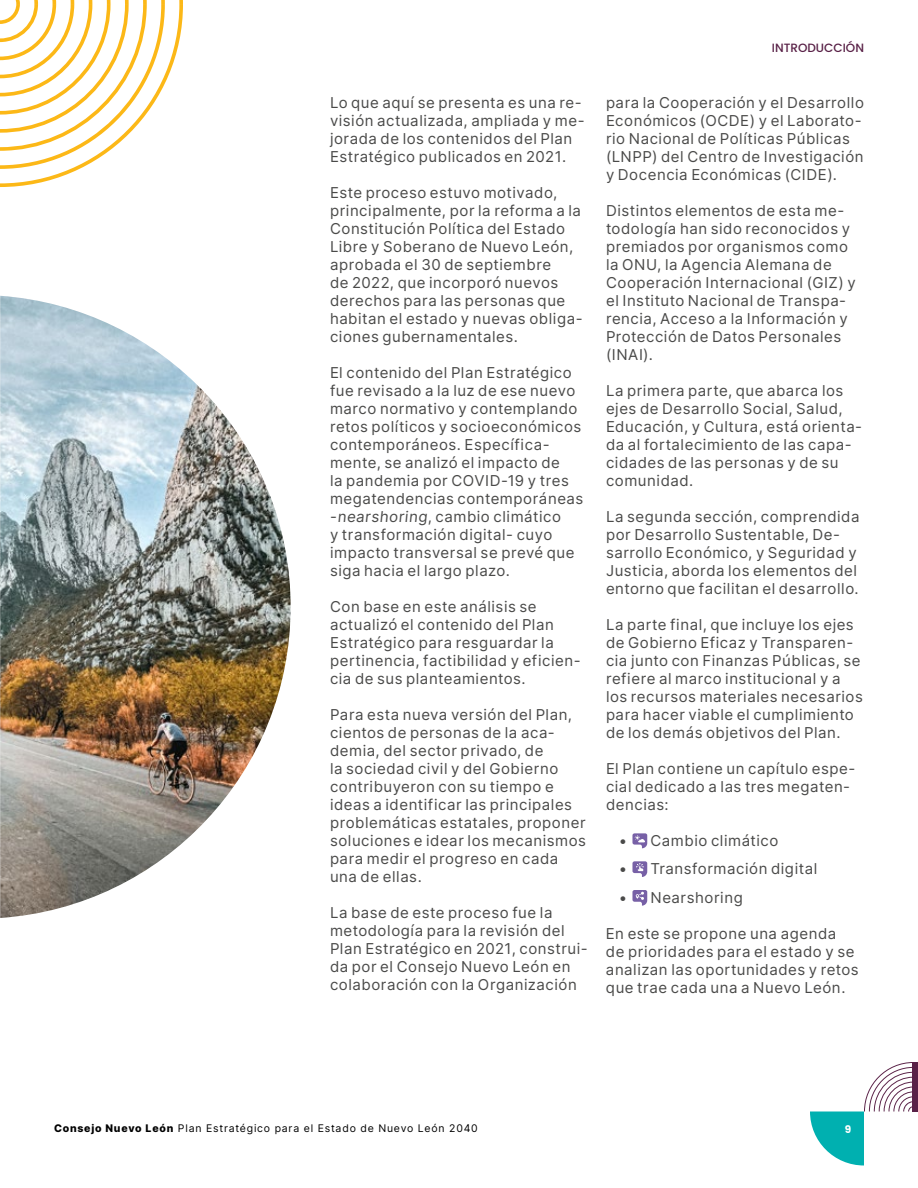
<style>
.page{position:relative;width:918px;height:1188px;background:#fff}
.page>*{position:absolute;margin:0;border:0;box-sizing:border-box;transform-origin:0 0}
.t1{font:15px/18px "Inter";letter-spacing:.035em;color:#4a4a49}
.t2{font:500 12px "Poppins";color:#592147}
.t3{font:10.5px "Inter";letter-spacing:.075em;color:#000}
.t4{font:700 10.5px "Poppins";color:#fff}
.s1{font-weight:800}
</style>
<div class="page">
<svg style="left:810px;top:1062px;width:102px;height:104px"></svg>
<div style="left:912px;top:1062px;width:6px;height:50px;background:#592147"></div>
<img style="left:0;top:296px;width:291px;height:622px">
<svg style="left:0;top:0;width:183px;height:187px"></svg>
<svg style="left:632px;top:833px;width:15px;height:15px"></svg>
<svg style="left:632px;top:890px;width:15px;height:16px"></svg>
<svg style="left:632px;top:861px;width:15px;height:16px"></svg>
<p class="t1" style="left:330px;top:93px;width:256px">Lo que aquí se presenta es una re&shy;visión actualizada, ampliada y me&shy;jorada de los contenidos del Plan Estratégico publicados en 2021.</p>
<p class="t1" style="left:330px;top:183px;width:254px">Este proceso estuvo motivado, principalmente, por la reforma a la<br>Constitución Política del Estado<br>Libre y Soberano de Nuevo León, aprobada el 30 de septiembre<br>de 2022, que incorporó nuevos derechos para las personas que habitan el estado y nuevas obliga&shy;ciones gubernamentales.</p>
<p class="t1" style="left:330px;top:363px;width:255px">El contenido del Plan Estratégico fue revisado a la luz de ese nuevo marco normativo y contemplando retos políticos y socioeconómicos contemporáneos. Específica&shy;mente, se analizó el impacto de<br>la pandemia por COVID-19 y tres megatendencias contemporáneas -nearshoring, cambio climático<br>y transformación digital- cuyo impacto transversal se prevé que siga hacia el largo plazo.</p>
<p class="t1" style="left:330px;top:597px;width:252px">Con base en este análisis se actualizó el contenido del Plan<br>Estratégico para resguardar la pertinencia, factibilidad y eficien&shy;cia de sus planteamientos.</p>
<p class="t1" style="left:330px;top:705px;width:257px">Para esta nueva versión del Plan, cientos de personas de la aca&shy;demia, del sector privado, de<br>la sociedad civil y del Gobierno contribuyeron con su tiempo e ideas a identificar las principales problemáticas estatales, proponer soluciones e idear los mecanismos para medir el progreso en cada una de ellas.</p>
<p class="t1" style="left:330px;top:903px;width:259px">La base de este proceso fue la metodología para la revisión del<br>Plan Estratégico en 2021, construi&shy;da por el Consejo Nuevo León en colaboración con la Organización</p>
<p class="t2" style="left:772px;top:40px;width:94px">INTRODUCCIÓN</p>
<p class="t1" style="left:606px;top:93px;width:259px">para la Cooperación y el Desarrollo Económicos (OCDE) y el Laborato&shy;rio Nacional de Políticas Públicas (LNPP) del Centro de Investigación y Docencia Económicas (CIDE).</p>
<p class="t1" style="left:606px;top:201px;width:251px">Distintos elementos de esta me&shy;todología han sido reconocidos y premiados por organismos como la ONU, la Agencia Alemana de<br>Cooperación Internacional (GIZ) y el Instituto Nacional de Transpa&shy;rencia, Acceso a la Información y<br>Protección de Datos Personales (INAI).</p>
<p class="t1" style="left:606px;top:381px;width:258px">La primera parte, que abarca los ejes de Desarrollo Social, Salud,<br>Educación, y Cultura, está orienta&shy;da al fortalecimiento de las capa&shy;cidades de las personas y de su comunidad.</p>
<p class="t1" style="left:606px;top:507px;width:255px">La segunda sección, comprendida por Desarrollo Sustentable, De&shy;sarrollo Económico, y Seguridad y Justicia, aborda los elementos del entorno que facilitan el desarrollo.</p>
<p class="t1" style="left:606px;top:615px;width:258px">La parte final, que incluye los ejes de Gobierno Eficaz y Transparen&shy;cia junto con Finanzas Públicas, se refiere al marco institucional y a los recursos materiales necesarios para hacer viable el cumplimiento de los demás objetivos del Plan.</p>
<p class="t1" style="left:606px;top:759px;width:251px">El Plan contiene un capítulo espe&shy;cial dedicado a las tres megaten&shy;dencias:</p>
<p class="t1" style="left:619px;top:831px;width:161px">• Cambio climático</p>
<p class="t1" style="left:619px;top:859px;width:200px">• Transformación digital</p>
<p class="t1" style="left:619px;top:888px;width:126px">• Nearshoring</p>
<p class="t1" style="left:606px;top:924px;width:254px">En este se propone una agenda<br>de prioridades para el estado y se analizan las oportunidades y retos que trae cada una a Nuevo León.</p>
<p class="t3" style="left:54px;top:1121px;width:425px"><span class="s1">Consejo Nuevo León</span> Plan Estratégico para el Estado de Nuevo León 2040</p>
<p class="t4" style="left:845px;top:1123px;width:8px">9</p>
</div>
